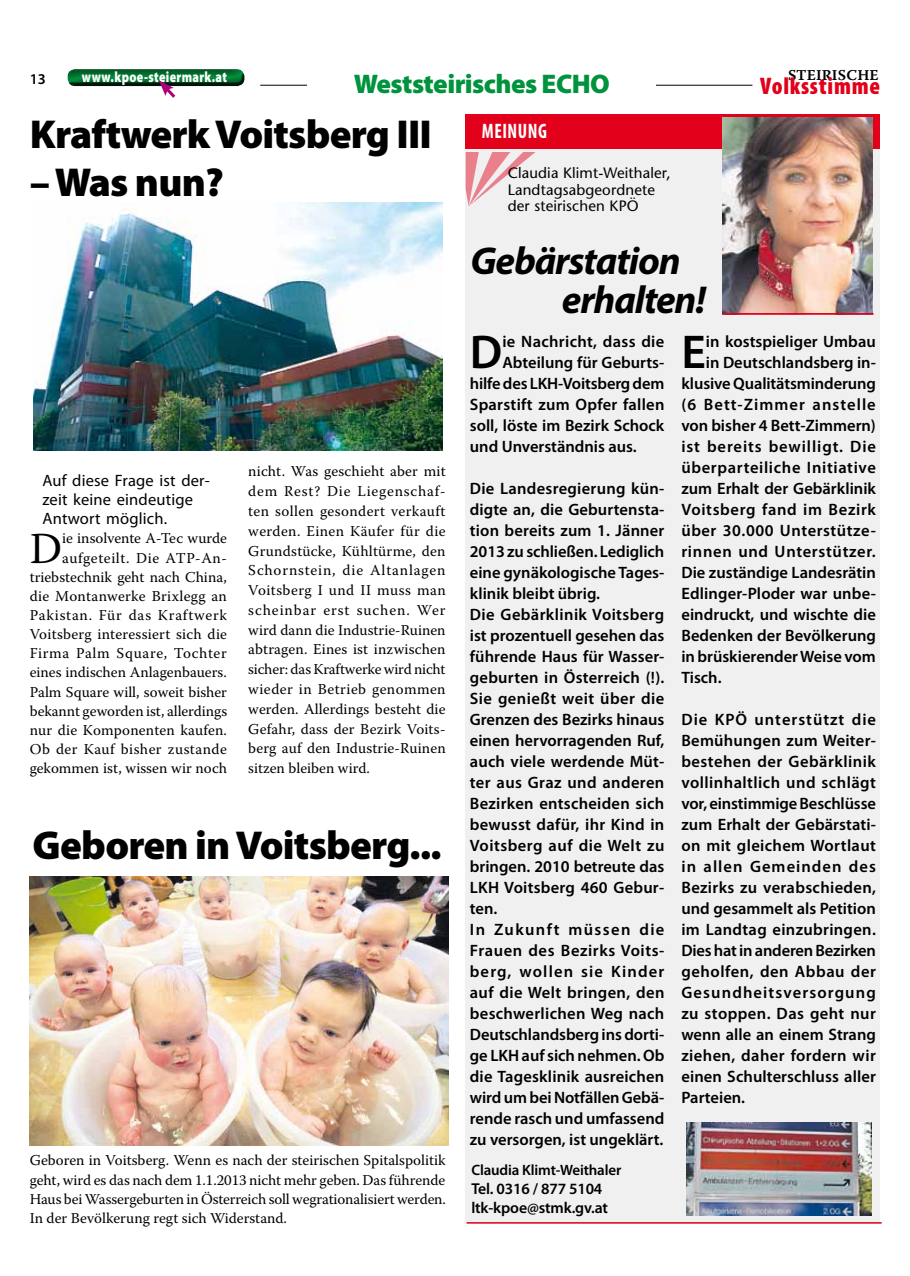
<style>
.page{position:relative;width:910px;height:1276px;background:#fff}
.page>*{position:absolute;margin:0;border:0;box-sizing:border-box;transform-origin:0 0}
.t1{font:600 47.7px "Myriad Pro";color:#000}
.t2{font:44.1px "Warnock Pro";color:#000}
.t3{font:900 40.5px "Myriad Pro";letter-spacing:-.02em;color:#000}
.t4{font:italic 700 39px/39px "Myriad Pro";letter-spacing:-.03em;color:#000}
.t5{font:900 27px "Myriad Pro";letter-spacing:-.02em;color:#00933d}
.t6{font:900 condensed 24px "Myriad Pro";letter-spacing:.03em;color:#e2001a}
.t7{font:700 condensed 21px "Myriad Pro";letter-spacing:.03em;color:#fff;scale:.9 1}
.t8{font:600 16.5px/21px "Myriad Pro";letter-spacing:.005em;color:#000}
.t9{font:600 16.5px "Myriad Pro";letter-spacing:.04em;color:#000}
.t10{font:16.5px/19.2px "Myriad Pro";letter-spacing:.01em;color:#000}
.t11{font:600 16.5px "Myriad Pro";letter-spacing:.055em;color:#000}
.t12{font:600 16.5px "Myriad Pro";letter-spacing:.035em;color:#000}
.t13{font:600 16.5px "Myriad Pro";letter-spacing:.065em;color:#000}
.t14{font:600 15.75px/19.2px "Myriad Pro";letter-spacing:-.01em;color:#000}
.t15{font:15px/19.2px "Warnock Pro";letter-spacing:.005em;color:#000;text-align:justify}
.t16{font:15px/16.5px "Stone Sans";letter-spacing:.01em;color:#000}
.t17{font:600 15px "Myriad Pro";letter-spacing:-.01em;color:#000}
.t18{font:900 15px "Myriad Pro";letter-spacing:.03em;color:#fff;scale:.8 1}
.t19{font:15px "Warnock Pro Semibold Capt";letter-spacing:.005em;color:#000}
</style>
<div class="page">
<hr style="left:260px;top:85px;width:492px;height:1px;background:#000">
<div style="left:66px;top:68px;width:180px;height:17px;background:#fff;opacity:.03"></div>
<div style="left:66px;top:70px;width:180px;height:18px;background:#000;opacity:.75"></div>
<svg style="left:159px;top:80px;width:19px;height:18px"></svg>
<div style="left:466px;top:116px;width:414px;height:1107px;background:#f0f0f1"></div>
<div style="left:466px;top:115px;width:414px;height:34px;background:#e2001b"></div>
<svg style="left:466px;top:152px;width:70px;height:54px"></svg>
<hr style="left:467px;top:1222px;width:415px;height:1px;background:#e2001b">
<img style="left:722px;top:118px;width:151px;height:195px">
<hr style="left:722px;top:313px;width:151px;height:2px;background:#e2001b">
<div style="left:308px;top:69px;width:348px;height:28px;background:#fff"></div>
<img style="left:33px;top:202px;width:409px;height:248px">
<img style="left:30px;top:876px;width:418px;height:269px">
<img style="left:686px;top:1123px;width:185px;height:92px">
<p class="t17" style="left:30px;top:69px;width:18px">13</p>
<p class="t18" style="left:82px;top:67px;width:183px">www.kpoe-steiermark.at</p>
<p class="t19" style="left:788px;top:66px;width:92px">STEIRISCHE</p>
<h3 class="t5" style="left:354px;top:66px;width:258px">Weststeirisches ECHO</h3>
<h3 class="t3" style="left:30px;top:107px;width:404px">Kraftwerk Voitsberg III</h3>
<h3 class="t3" style="left:30px;top:156px;width:196px">– Was nun?</h3>
<h3 class="t6" style="left:760px;top:70px;width:121px">Volksstimme</h3>
<p class="t7" style="left:482px;top:118px;width:73px">MEINUNG</p>
<p class="t16" style="left:508px;top:165px;width:165px">Claudia Klimt-Weithaler,<br>Landtagsabgeordnete der steirischen KPÖ</p>
<p class="t10" style="left:42px;top:470px;width:169px">Auf diese Frage ist der&shy;zeit keine eindeutige<br>Antwort möglich.</p>
<h2 class="t2" style="left:30px;top:521px;width:34px">D</h2>
<p class="t15" style="left:30px;top:528px;width:199px;text-align:right">ie insolvente A-Tec wurde aufgeteilt. Die ATP-An&shy;triebstechnik geht nach China, die Montanwerke Brixlegg an<br>Pakistan. Für das Kraftwerk<br>Voitsberg interessiert sich die<br>Firma Palm Square, Tochter eines indischen Anlagenbauers.<br>Palm Square will, soweit bisher bekannt geworden ist, allerdings nur die Komponenten kaufen.<br>Ob der Kauf bisher zustande gekommen ist, wissen wir noch</p>
<p class="t15" style="left:248px;top:461px;width:199px;line-height:19.8px">nicht. Was geschieht aber mit dem Rest? Die Liegenschaf&shy;ten sollen gesondert verkauft werden. Einen Käufer für die Grundstücke, Kühltürme, den Schornstein, die Altanlagen Voitsberg I und II muss man scheinbar erst suchen. Wer wird dann die Industrie-Ruinen abtragen. Eines ist inzwischen sicher: das Kraftwerke wird nicht wieder in Betrieb genommen werden. Allerdings besteht die Gefahr, dass der Bezirk Voits&shy;berg auf den Industrie-Ruinen sitzen bleiben wird.</p>
<h3 class="t3" style="left:33px;top:818px;width:411px">Geboren in Voitsberg...</h3>
<p class="t15" style="left:30px;top:1150px;width:418px">Geboren in Voitsberg. Wenn es nach der steirischen Spitalspolitik geht, wird es das nach dem 1.1.2013 nicht mehr geben. Das führende Haus bei Wassergeburten in Österreich soll wegrationalisiert werden.<br>In der Bevölkerung regt sich Widerstand.</p>
<h3 class="t4" style="left:562px;top:240px;width:145px;text-indent:-91px">Gebärstation erhalten!</h3>
<h1 class="t1" style="left:470px;top:321px;width:34px">D</h1>
<p class="t8" style="left:502px;top:330px;width:163px">ie Nachricht, dass die</p>
<p class="t8" style="left:502px;top:351px;width:163px">Abteilung für Geburts-</p>
<p class="t8" style="left:470px;top:372px;width:196px">hilfe des LKH-Voitsberg dem</p>
<p class="t8" style="left:470px;top:393px;width:196px">Sparstift zum Opfer fallen</p>
<p class="t8" style="left:470px;top:414px;width:196px">soll, löste im Bezirk Schock</p>
<p class="t8" style="left:470px;top:435px;width:168px">und Unverständnis aus.</p>
<p class="t8" style="left:470px;top:477px;width:196px">Die Landesregierung kün&shy;digte an, die Geburtensta&shy;tion bereits zum 1. Jänner<br>2013 zu schließen. Lediglich eine gynäkologische Tages&shy;klinik bleibt übrig.<br>Die Gebärklinik Voitsberg ist prozentuell gesehen das führende Haus für Wasser&shy;geburten in Österreich (!).<br>Sie genießt weit über die<br>Grenzen des Bezirks hinaus einen hervorragenden Ruf, auch viele werdende Müt&shy;ter aus Graz und anderen<br>Bezirken entscheiden sich bewusst dafür, ihr Kind in<br>Voitsberg auf die Welt zu bringen. 2010 betreute das<br>LKH Voitsberg 460 Gebur&shy;ten.<br>In Zukunft müssen die<br>Frauen des Bezirks Voits&shy;berg, wollen sie Kinder auf die Welt bringen, den beschwerlichen Weg nach<br>Deutschlandsberg ins dorti&shy;ge LKH auf sich nehmen. Ob die Tagesklinik ausreichen wird um bei Notfällen Gebä&shy;rende rasch und umfassend zu versorgen, ist ungeklärt.</p>
<p class="t17" style="left:471px;top:1160px;width:151px">Claudia Klimt-Weithaler</p>
<p class="t14" style="left:471px;top:1178px;width:138px">Tel. 0316 / 877 5104 ltk-kpoe@stmk.gv.at</p>
<h1 class="t1" style="left:681px;top:321px;width:26px">E</h1>
<p class="t8" style="left:706px;top:330px;width:171px">in kostspieliger Umbau</p>
<p class="t8" style="left:706px;top:351px;width:171px">in Deutschlandsberg in-</p>
<p class="t8" style="left:681px;top:372px;width:196px">klusive Qualitätsminderung</p>
<p class="t13" style="left:681px;top:394px;width:196px">(6 Bett-Zimmer anstelle</p>
<p class="t8" style="left:681px;top:414px;width:196px">von bisher 4 Bett-Zimmern)</p>
<p class="t11" style="left:681px;top:436px;width:196px">ist bereits bewilligt. Die</p>
<p class="t9" style="left:681px;top:457px;width:196px">überparteiliche Initiative</p>
<p class="t8" style="left:681px;top:477px;width:196px">zum Erhalt der Gebärklinik</p>
<p class="t9" style="left:681px;top:499px;width:196px">Voitsberg fand im Bezirk</p>
<p class="t12" style="left:681px;top:520px;width:196px">über 30.000 Unterstütze-</p>
<p class="t9" style="left:681px;top:541px;width:196px">rinnen und Unterstützer.</p>
<p class="t8" style="left:681px;top:561px;width:196px">Die zuständige Landesrätin</p>
<p class="t8" style="left:681px;top:582px;width:196px">Edlinger-Ploder war unbe-</p>
<p class="t8" style="left:681px;top:603px;width:196px">eindruckt, und wischte die</p>
<p class="t8" style="left:681px;top:624px;width:196px">Bedenken der Bevölkerung</p>
<p class="t8" style="left:681px;top:645px;width:196px">in brüskierender Weise vom</p>
<p class="t8" style="left:681px;top:666px;width:42px">Tisch.</p>
<p class="t8" style="left:681px;top:708px;width:196px;text-align:justify">Die KPÖ unterstützt die Bemühungen zum Weiter&shy;bestehen der Gebärklinik vollinhaltlich und schlägt vor, einstimmige Beschlüsse zum Erhalt der Gebärstati&shy;on mit gleichem Wortlaut in allen Gemeinden des Bezirks zu verabschieden, und gesammelt als Petition im Landtag einzubringen.<br>Dies hat in anderen Bezirken geholfen, den Abbau der Gesundheitsversorgung zu stoppen. Das geht nur wenn alle an einem Strang ziehen, daher fordern wir einen Schulterschluss aller Parteien.</p>
</div>
